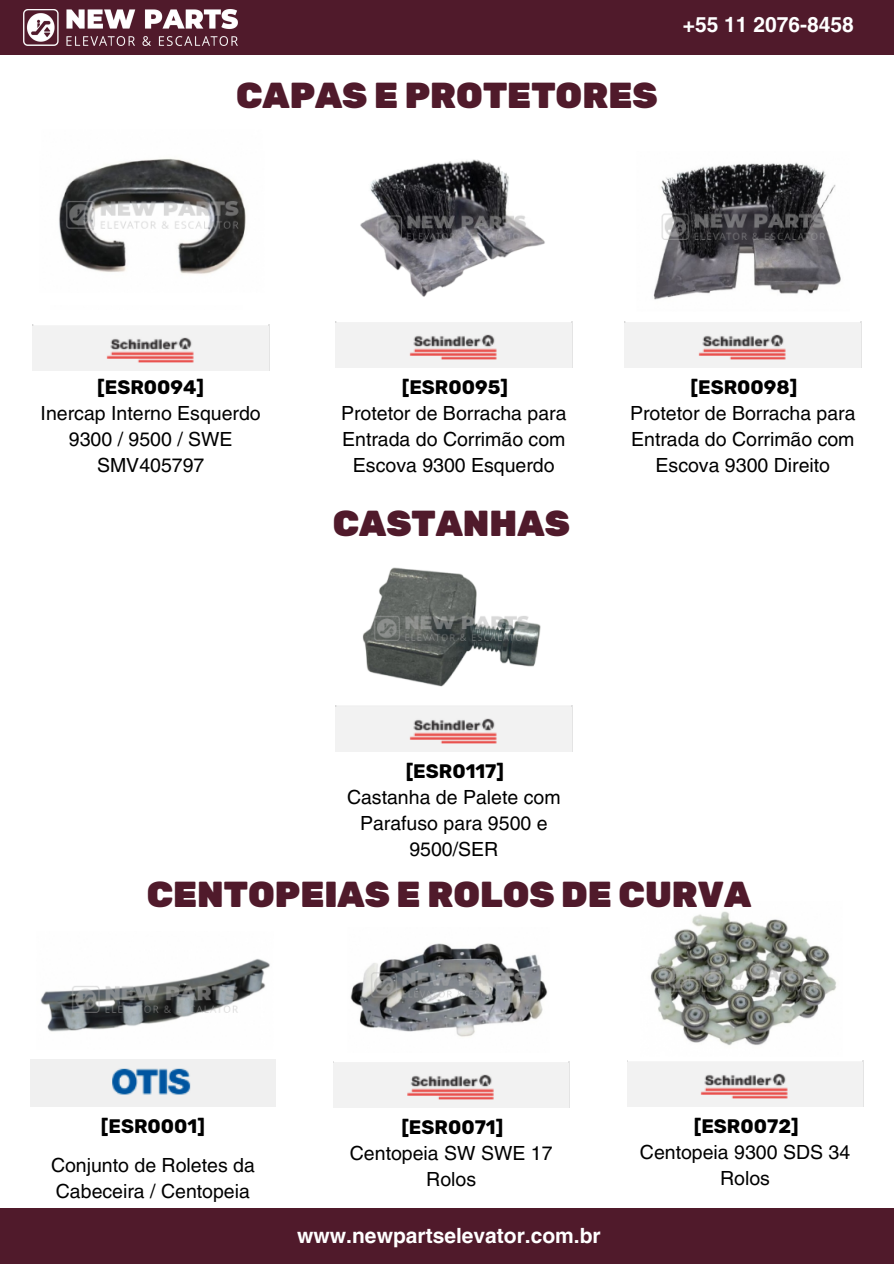
<style>
.page{position:relative;width:894px;height:1264px;background:#fff}
.page>*{position:absolute;margin:0;border:0;box-sizing:border-box;transform-origin:0 0}
.t1{font:900 36px "Rubik";color:#501a2b}
.t2{font:700 21px "Helvetica LT Pro";color:#fff}
.t3{font:19.5px/25.8px "Helvetica LT Pro";color:#000;text-align:center}
.t4{font:700 19.5px "Rubik";color:#000}
</style>
<div class="page">
<img style="left:336px;top:324px;width:235px;height:44px">
<img style="left:360px;top:159px;width:185px;height:138px">
<img style="left:624px;top:321px;width:237px;height:46px">
<img style="left:624px;top:324px;width:236px;height:44px">
<img style="left:653px;top:162px;width:188px;height:138px">
<div style="left:0;top:0;width:893px;height:55px;background:#501a2b"></div>
<img style="left:23px;top:10px;width:214px;height:36px">
<div style="left:0;top:1207px;width:893px;height:56px;background:#501a2b"></div>
<img style="left:59px;top:158px;width:187px;height:116px">
<img style="left:33px;top:327px;width:235px;height:44px">
<img style="left:333px;top:1061px;width:236px;height:46px">
<img style="left:333px;top:1063px;width:235px;height:44px">
<img style="left:627px;top:1060px;width:236px;height:46px">
<img style="left:627px;top:1062px;width:235px;height:44px">
<img style="left:30px;top:1059px;width:245px;height:47px">
<img style="left:40px;top:959px;width:230px;height:73px">
<img style="left:350px;top:943px;width:198px;height:94px">
<img style="left:650px;top:911px;width:187px;height:135px">
<img style="left:336px;top:707px;width:235px;height:44px">
<img style="left:362px;top:567px;width:179px;height:120px">
<p class="t1" style="left:236px;top:74px;width:423px">CAPAS E PROTETORES</p>
<p class="t2" style="left:682px;top:17px;width:172px">+55 11 2076-8458</p>
<p class="t4" style="left:97px;top:376px;width:108px">[ESR0094]</p>
<p class="t3" style="left:41px;top:402px;width:221px">Inercap Interno Esquerdo<br>9300 / 9500 / SWE<br>SMV405797</p>
<h3 class="t4" style="left:402px;top:376px;width:108px">[ESR0095]</h3>
<h1 class="t3" style="left:341px;top:402px;width:227px">Protetor de Borracha para<br>Entrada do Corrimão com<br>Escova 9300 Esquerdo</h1>
<h2 class="t1" style="left:333px;top:503px;width:238px">CASTANHAS</h2>
<p class="t4" style="left:690px;top:376px;width:108px">[ESR0098]</p>
<p class="t3" style="left:630px;top:402px;width:227px">Protetor de Borracha para<br>Entrada do Corrimão com<br>Escova 9300 Direito</p>
<p class="t4" style="left:405px;top:759px;width:100px">[ESR0117]</p>
<p class="t3" style="left:347px;top:786px;width:215px">Castanha de Palete com<br>Parafuso para 9500 e<br>9500/SER</p>
<h2 class="t1" style="left:147px;top:873px;width:605px">CENTOPEIAS E ROLOS DE CURVA</h2>
<p class="t4" style="left:101px;top:1114px;width:105px">[ESR0001]</p>
<p class="t3" style="left:51px;top:1154px;width:205px;text-align:left">Conjunto de Roletes da<br>Cabeceira / Centopeia</p>
<p class="t4" style="left:401px;top:1115px;width:103px">[ESR0071]</p>
<p class="t3" style="left:350px;top:1142px;width:204px">Centopeia SW SWE 17<br>Rolos</p>
<p class="t2" style="left:297px;top:1227px;width:305px">www.newpartselevator.com.br</p>
<p class="t4" style="left:693px;top:1114px;width:106px">[ESR0072]</p>
<h2 class="t3" style="left:639px;top:1141px;width:212px">Centopeia 9300 SDS 34<br>Rolos</h2>
</div>
